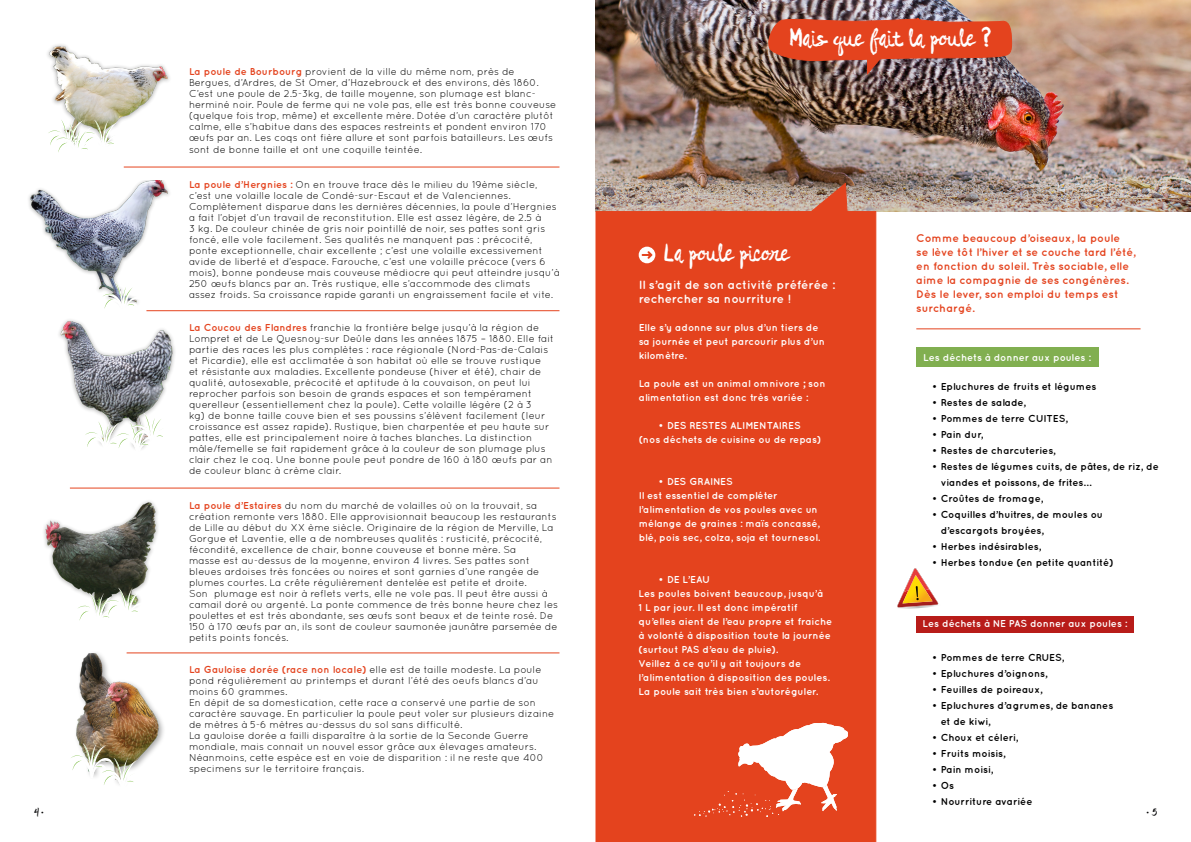
<style>
.page{position:relative;width:1191px;height:842px;background:#fff}
.page>*{position:absolute;margin:0;border:0;box-sizing:border-box;transform-origin:0 0}
.t1{font:32px "Dragon Night";color:#fff}
.t2{font:700 12px/14px "Quicksand";color:#fff}
.t3{font:700 11px/14px "Quicksand";color:#e4431e}
.t4{font:11px "Five Boroughs Handwriting Regul";color:#020203}
.t5{font:10px/11px "Quicksand";color:#000}
.t6{font:700 10px/14px "Quicksand";color:#fff}
.t7{font:700 10px/16px "Quicksand";color:#000}
.t8{font:7px "Quicksand";color:#020203}
.s1{font-weight:700;color:#e4431e}
.s2{font-family:"Quicksand";font-size:7px}
.s3{font-family:"Five Boroughs Handwriting Regul";font-size:11px}
</style>
<div class="page">
<img style="left:595px;top:0;width:596px;height:211px">
<div style="left:595px;top:181px;width:281px;height:661px;background:#e4431e"></div>
<img style="left:763px;top:17px;width:249px;height:59px">
<hr style="left:124px;top:167px;width:435px;height:1px;background:#e5441e">
<hr style="left:146px;top:310px;width:413px;height:1px;background:#e5441e">
<hr style="left:70px;top:488px;width:489px;height:1px;background:#e5441e">
<hr style="left:127px;top:653px;width:432px;height:1px;background:#e4431e">
<hr style="left:916px;top:329px;width:224px;height:1px;background:#e4431e">
<img style="left:47px;top:44px;width:123px;height:75px">
<img style="left:28px;top:180px;width:157px;height:132px">
<img style="left:59px;top:320px;width:116px;height:92px">
<img style="left:44px;top:501px;width:114px;height:90px">
<div style="left:74px;top:650px;width:92px;height:137px;background:#000;opacity:.34"></div>
<img style="left:74px;top:653px;width:127px;height:134px">
<svg style="left:101px;top:281px;width:44px;height:31px"></svg>
<svg style="left:85px;top:412px;width:78px;height:37px"></svg>
<svg style="left:76px;top:587px;width:73px;height:34px"></svg>
<svg style="left:71px;top:742px;width:74px;height:45px"></svg>
<svg style="left:47px;top:118px;width:78px;height:34px"></svg>
<div style="left:916px;top:348px;width:183px;height:19px;background:#81af50"></div>
<div style="left:916px;top:616px;width:218px;height:17px;background:#b81c19"></div>
<svg style="left:694px;top:723px;width:154px;height:94px"></svg>
<svg style="left:897px;top:568px;width:42px;height:41px"></svg>
<svg style="left:638px;top:247px;width:17px;height:16px"></svg>
<svg style="left:641px;top:251px;width:11px;height:8px"></svg>
<p class="t5" style="left:189px;top:65px;width:369px"><span class="s1">La poule de Bourbourg</span> provient de la ville du même nom, près de Bergues, d’Ardres, de St Omer, d’Hazebrouck et des environs, dès 1860.<br>C’est une poule de 2.5-3kg, de taille moyenne, son plumage est blanc&shy;herminé noir. Poule de ferme qui ne vole pas, elle est très bonne couveuse (quelque fois trop, même) et excellente mère. Dotée d’un caractère plutôt calme, elle s’habitue dans des espaces restreints et pondent environ 170 œufs par an. Les coqs ont fière allure et sont parfois batailleurs. Les œufs</p>
<p class="t5" style="left:189px;top:143px;width:234px">sont de bonne taille et ont une coquille teintée.</p>
<p class="t5" style="left:189px;top:178px;width:372px"><span class="s1">La poule d’Hergnies :</span> On en trouve trace dès le milieu du 19ème siècle, c’est une volaille locale de Condé-sur-Escaut et de Valenciennes.<br>Complètement disparue dans les dernières décennies, la poule d’Hergnies a fait l’objet d’un travail de reconstitution. Elle est assez légère, de 2.5 à<br>3 kg. De couleur chinée de gris noir pointillé de noir, ses pattes sont gris foncé, elle vole facilement. Ses qualités ne manquent pas : précocité, ponte exceptionnelle, chair excellente ; c’est une volaille excessivement avide de liberté et d’espace. Farouche, c’est une volaille précoce (vers 6 mois), bonne pondeuse mais couveuse médiocre qui peut atteindre jusqu’à 250 œufs blancs par an. Très rustique, elle s’accommode des climats assez froids. Sa croissance rapide garanti un engraissement facile et vite.</p>
<p class="t5" style="left:189px;top:321px;width:367px"><span class="s1">La Coucou des Flandres</span> franchie la frontière belge jusqu’à la région de Lompret et de Le Quesnoy-sur Deûle dans les années 1875 – 1880. Elle fait partie des races les plus complètes : race régionale (Nord-Pas-de-Calais et Picardie), elle est acclimatée à son habitat où elle se trouve rustique<br>et résistante aux maladies. Excellente pondeuse (hiver et été), chair de qualité, autosexable, précocité et aptitude à la couvaison, on peut lui reprocher parfois son besoin de grands espaces et son tempérament querelleur (essentiellement chez la poule). Cette volaille légère (2 à 3<br>kg) de bonne taille couve bien et ses poussins s’élèvent facilement (leur croissance est assez rapide). Rustique, bien charpentée et peu haute sur pattes, elle est principalement noire à taches blanches. La distinction mâle/femelle se fait rapidement grâce à la couleur de son plumage plus clair chez le coq. Une bonne poule peut pondre de 160 à 180 œufs par an de couleur blanc à crème clair.</p>
<p class="t5" style="left:189px;top:499px;width:371px"><span class="s1">La poule d’Estaires</span> du nom du marché de volailles où on la trouvait, sa création remonte vers 1880. Elle approvisionnait beaucoup les restaurants de Lille au début du XX ème siècle. Originaire de la région de Merville, La Gorgue et Laventie, elle a de nombreuses qualités : rusticité, précocité, fécondité, excellence de chair, bonne couveuse et bonne mère. Sa<br>masse est au-dessus de la moyenne, environ 4 livres. Ses pattes sont bleues ardoises très foncées ou noires et sont garnies d’une rangée de plumes courtes. La crête régulièrement dentelée est petite et droite.<br>Son plumage est noir à reflets verts, elle ne vole pas. Il peut être aussi à camail doré ou argenté. La ponte commence de très bonne heure chez les poulettes et est très abondante, ses œufs sont beaux et de teinte rosé. De 150 à 170 œufs par an, ils sont de couleur saumonée jaunâtre parsemée de petits points foncés.</p>
<p class="t5" style="left:189px;top:663px;width:367px"><span class="s1">La Gauloise dorée (race non locale)</span> elle est de taille modeste. La poule pond régulièrement au printemps et durant l’été des oeufs blancs d’au moins 60 grammes.<br>En dépit de sa domestication, cette race a conservé une partie de son caractère sauvage. En particulier la poule peut voler sur plusieurs dizaine de mètres à 5-6 mètres au-dessus du sol sans difficulté.<br>La gauloise dorée a failli disparaître à la sortie de la Seconde Guerre mondiale, mais connait un nouvel essor grâce aux élevages amateurs.<br>Néanmoins, cette espèce est en voie de disparition : il ne reste que 400 specimens sur le territoire français.</p>
<h1 class="t1" style="left:789px;top:16px;width:203px">Mais que fait la poule ?</h1>
<h1 class="t1" style="left:664px;top:230px;width:127px">La poule picore</h1>
<p class="t2" style="left:638px;top:277px;width:198px">Il s’agit de son activité préférée : rechercher sa nourriture !</p>
<p class="t6" style="left:638px;top:320px;width:188px">Elle s’y adonne sur plus d’un tiers de sa journée et peut parcourir plus d’un kilomètre.</p>
<p class="t6" style="left:638px;top:376px;width:188px">La poule est un animal omnivore ; son alimentation est donc très variée :</p>
<p class="t6" style="left:638px;top:418px;width:184px;text-align:center">• DES RESTES ALIMENTAIRES<br>(nos déchets de cuisine ou de repas)</p>
<p class="t6" style="left:638px;top:474px;width:183px;text-indent:20px">• DES GRAINES<br>Il est essentiel de compléter l’alimentation de vos poules avec un mélange de graines : maïs concassé, blé, pois sec, colza, soja et tournesol.</p>
<p class="t6" style="left:638px;top:572px;width:195px;text-indent:20px">• DE L’EAU<br>Les poules boivent beaucoup, jusqu’à<br>1 L par jour. Il est donc impératif qu’elles aient de l’eau propre et fraiche à volonté à disposition toute la journée (surtout PAS d’eau de pluie).<br>Veillez à ce qu’il y ait toujours de l’alimentation à disposition des poules.<br>La poule sait très bien s’autoréguler.</p>
<p class="t3" style="left:916px;top:230px;width:221px">Comme beaucoup d’oiseaux, la poule<br>se lève tôt l’hiver et se couche tard l’été, en fonction du soleil. Très sociable, elle aime la compagnie de ses congénères.<br>Dès le lever, son emploi du temps est surchargé.</p>
<p class="t6" style="left:923px;top:350px;width:169px">Les déchets à donner aux poules :</p>
<p class="t7" style="left:932px;top:378px;width:166px">• Epluchures de fruits et légumes</p>
<p class="t7" style="left:932px;top:394px;width:95px">• Restes de salade,</p>
<p class="t7" style="left:932px;top:410px;width:137px">• Pommes de terre CUITES,</p>
<p class="t7" style="left:932px;top:426px;width:52px">• Pain dur,</p>
<p class="t7" style="left:932px;top:442px;width:125px">• Restes de charcuteries,</p>
<p class="t7" style="left:940px;top:458px;width:220px;text-indent:-8px">• Restes de légumes cuits, de pâtes, de riz, de viandes et poissons, de frites…</p>
<p class="t7" style="left:932px;top:490px;width:112px">• Croûtes de fromage,</p>
<p class="t7" style="left:940px;top:506px;width:164px;text-indent:-8px">• Coquilles d’huitres, de moules ou d’escargots broyées,</p>
<p class="t7" style="left:932px;top:538px;width:110px">• Herbes indésirables,</p>
<p class="t7" style="left:932px;top:554px;width:183px">• Herbes tondue (en petite quantité)</p>
<p class="t6" style="left:922px;top:616px;width:206px">Les déchets à NE PAS donner aux poules :</p>
<p class="t7" style="left:932px;top:649px;width:133px">• Pommes de terre CRUES,</p>
<p class="t7" style="left:932px;top:665px;width:117px">• Epluchures d’oignons,</p>
<p class="t7" style="left:932px;top:681px;width:112px">• Feuilles de poireaux,</p>
<p class="t7" style="left:940px;top:697px;width:174px;text-indent:-8px">• Epluchures d’agrumes, de bananes et de kiwi,</p>
<p class="t7" style="left:932px;top:729px;width:88px">• Choux et céleri,</p>
<p class="t7" style="left:932px;top:745px;width:75px">• Fruits moisis,</p>
<p class="t7" style="left:932px;top:761px;width:63px">• Pain moisi,</p>
<p class="t7" style="left:932px;top:777px;width:23px">• Os</p>
<p class="t7" style="left:932px;top:793px;width:102px">• Nourriture avariée</p>
<p class="t4" style="left:34px;top:806px;width:11px">4<span class="s2">•</span></p>
<p class="t8" style="left:1146px;top:808px;width:12px">• <span class="s3">5</span></p>
</div>
